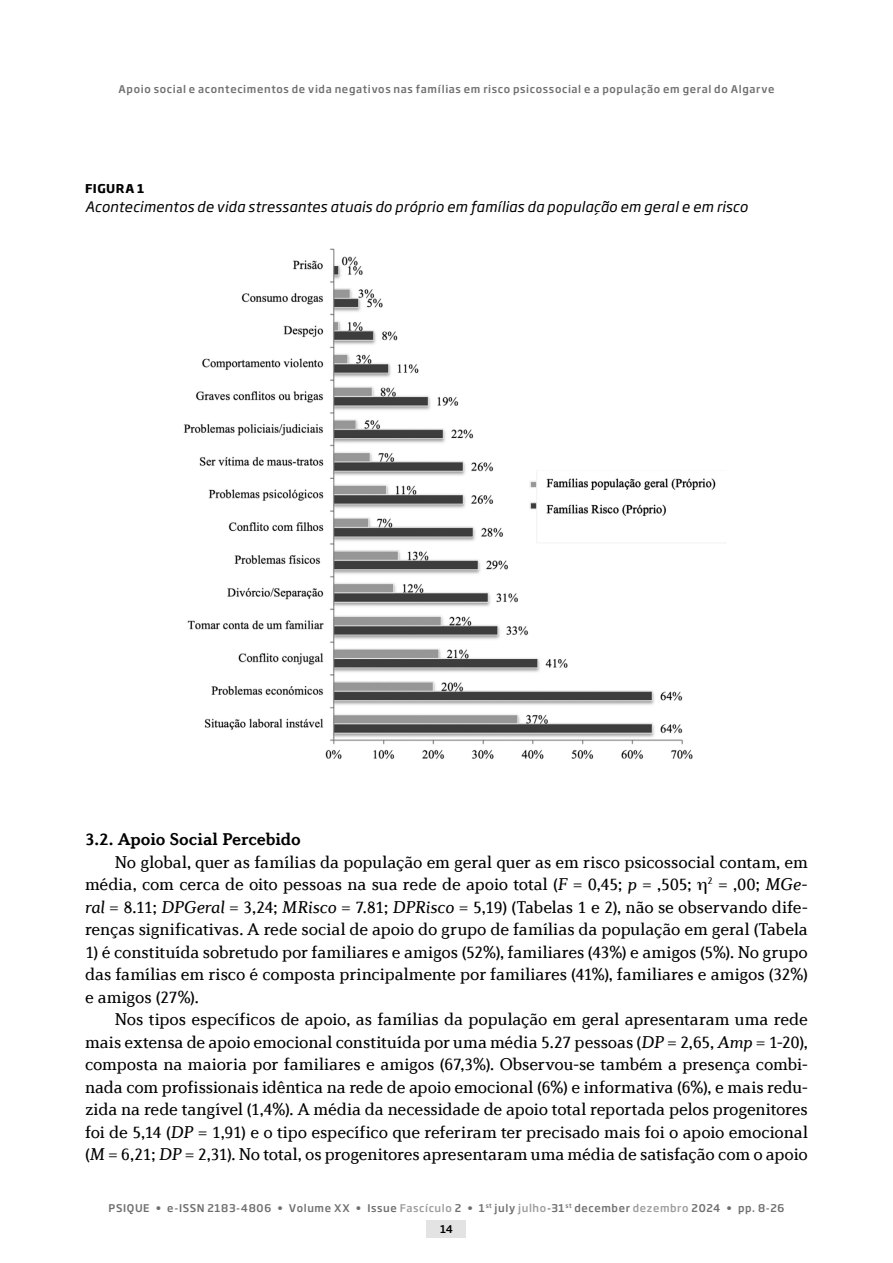
<style>
.page{position:relative;width:893px;height:1263px;background:#fff}
.page>*{position:absolute;margin:0;border:0;box-sizing:border-box;transform-origin:0 0}
.t1{font:18px/22.5px "Diverda Serif Com";letter-spacing:-.005em;color:#000;text-align:justify}
.t2{font:700 18px "Diverda Serif Com";letter-spacing:-.01em;color:#000}
.t3{font:italic 14.25px "Soho Gothic Pro";letter-spacing:.015em;color:#000}
.t4{font:700 12px "Soho Gothic Pro";letter-spacing:.035em;color:#000}
.t5{font:500 10.5px "Soho Gothic Pro";letter-spacing:.06em;color:#6f6f6f}
.t6{font:500 10.5px "Soho Gothic Pro";color:#000}
.s1{font-style:italic}
.s2{color:#9d9d9c}
</style>
<div class="page">
<div style="left:427px;top:1220px;width:39px;height:17px;background:#e3e3e3"></div>
<img style="left:183px;top:248px;width:533px;height:512px">
<p class="t5" style="left:119px;top:81px;width:657px">Apoio social e acontecimentos de vida negativos nas famílias em risco psicossocial e a população em geral do Algarve</p>
<p class="t4" style="left:85px;top:179px;width:61px">FIGURA 1</p>
<p class="t3" style="left:85px;top:196px;width:664px">Acontecimentos de vida stressantes atuais do próprio em famílias da população em geral e em risco</p>
<p class="t2" style="left:85px;top:829px;width:217px">3.2. Apoio Social Percebido</p>
<p class="t1" style="left:85px;top:850px;width:724px;text-indent:30px">No global, quer as famílias da população em geral quer as em risco psicossocial contam, em média, com cerca de oito pessoas na sua rede de apoio total (<span class="s1">F</span> = 0,45; <span class="s1">p</span> = ,505; <sup>2</sup> = ,00; <span class="s1">MGe&shy;ral</span> = 8.11; <span class="s1">DPGeral</span> = 3,24; <span class="s1">MRisco</span> = 7.81; <span class="s1">DPRisco</span> = 5,19) (Tabelas 1 e 2), não se observando dife&shy;renças significativas. A rede social de apoio do grupo de famílias da população em geral (Tabela</p>
<p class="t1" style="left:85px;top:940px;width:724px">1) é constituída sobretudo por familiares e amigos (52%), familiares (43%) e amigos (5%). No grupo das famílias em risco é composta principalmente por familiares (41%), familiares e amigos (32%) e amigos (27%).</p>
<p class="t1" style="left:85px;top:1008px;width:724px;text-indent:30px">Nos tipos específicos de apoio, as famílias da população em geral apresentaram uma rede mais extensa de apoio emocional constituída por uma média 5.27 pessoas (<span class="s1">DP</span> = 2,65, <span class="s1">Amp</span> = 1-20), composta na maioria por familiares e amigos (67,3%). Observou-se também a presença combi&shy;nada com profissionais idêntica na rede de apoio emocional (6%) e informativa (6%), e mais redu&shy;zida na rede tangível (1,4%). A média da necessidade de apoio total reportada pelos progenitores foi de 5,14 (<span class="s1">DP</span> = 1,91) e o tipo específico que referiram ter precisado mais foi o apoio emocional (<span class="s1">M</span> = 6,21; <span class="s1">DP</span> = 2,31). No total, os progenitores apresentaram uma média de satisfação com o apoio</p>
<p class="t5" style="left:109px;top:1200px;width:677px">PSIQUE • e-ISSN 2183-4806 • Volume XX • Issue <span class="s2">Fascículo</span> 2 • 1<sup>st</sup> july <span class="s2">julho</span>-31<sup>st</sup> december <span class="s2">dezembro</span> 2024 • pp. 8-26</p>
<p class="t6" style="left:440px;top:1221px;width:14px">14</p>
</div>
